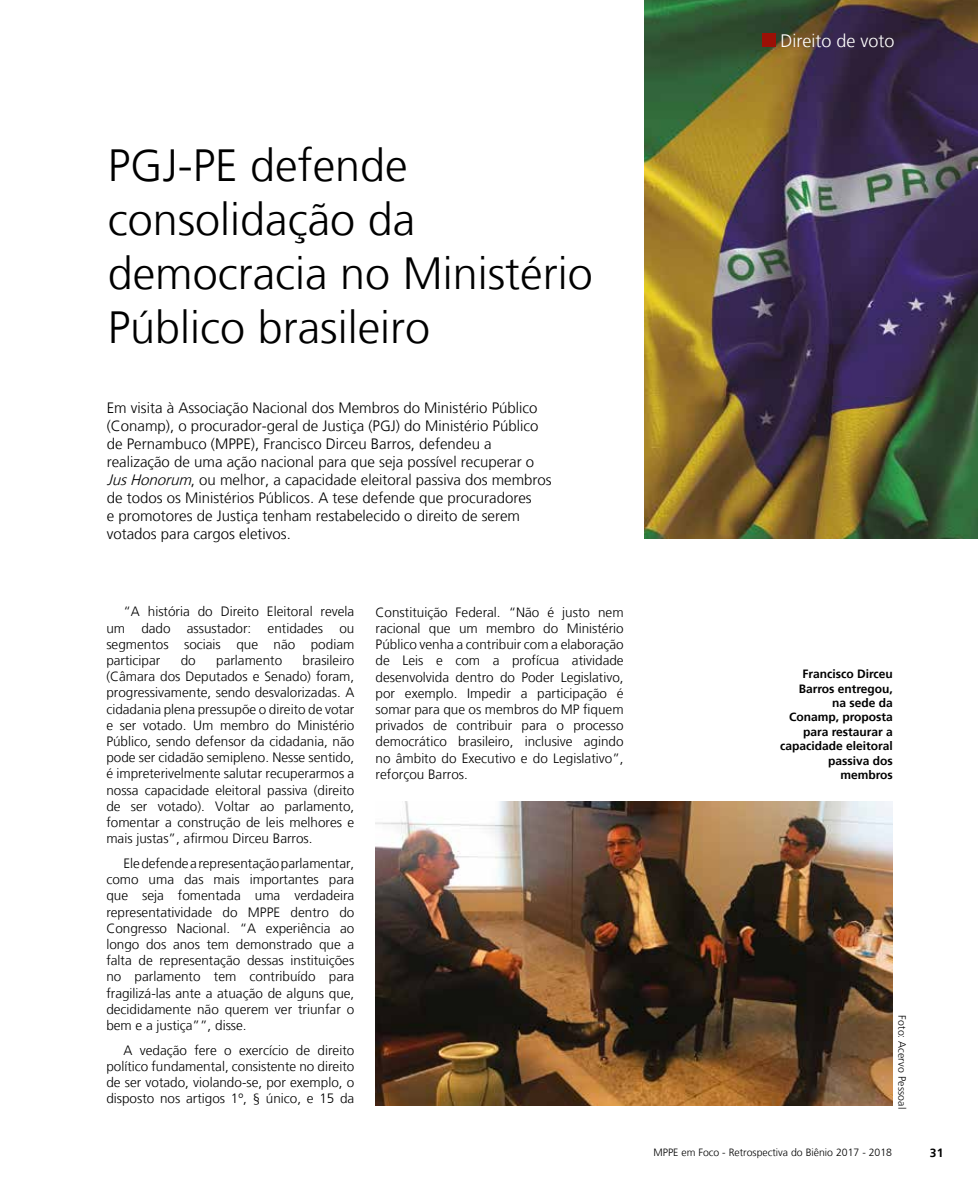
<style>
.page{position:relative;width:978px;height:1191px;background:#fff}
.page>*{position:absolute;margin:0;border:0;box-sizing:border-box;transform-origin:0 0}
.t1{font:300 45px/54px "Frutiger LT";color:#000}
.t2{font:300 18px "Frutiger LT";color:#fff}
.t3{font:300 15px/18px "Frutiger LT";color:#000}
.t4{font:300 13.5px/16.2px "Frutiger LT";color:#000;text-align:justify}
.t5{font:700 12px/14.4px "Frutiger 65";color:#000;text-align:right}
.t6{font:700 12px "Frutiger LT";color:#000}
.t7{font:300 10.5px "Frutiger LT";color:#000}
.s1{font-style:italic}
</style>
<div class="page">
<img style="left:645px;top:0;width:333px;height:539px">
<div style="left:762px;top:33px;width:13px;height:14px;background:#9c1006"></div>
<img style="left:376px;top:801px;width:517px;height:305px">
<h2 class="t2" style="left:780px;top:31px;width:116px">Direito de voto</h2>
<h1 class="t1" style="left:108px;top:139px;width:487px">PGJ-PE defende consolidação da democracia no Ministério<br>Público brasileiro</h1>
<p class="t3" style="left:107px;top:399px;width:447px">Em visita à Associação Nacional dos Membros do Ministério Público (Conamp), o procurador-geral de Justiça (PGJ) do Ministério Público de Pernambuco (MPPE), Francisco Dirceu Barros, defendeu a realização de uma ação nacional para que seja possível recuperar o <span class="s1">JusHonorum</span>, ou melhor, a capacidade eleitoral passiva dos membros de todos os Ministérios Públicos. A tese defende que procuradores<br>e promotores de Justiça tenham restabelecido o direito de serem votados para cargos eletivos.</p>
<p class="t4" style="left:106px;top:604px;width:249px;text-indent:17px">“A história do Direito Eleitoral revela um dado assustador: entidades ou segmentos sociais que não podiam participar</p>
<p class="t4" style="left:106px;top:652px;width:249px;text-indent:196px">brasileiro (Câmara dos Deputados e Senado) foram, progressivamente, sendo desvalorizadas. A cidadania plena pressupõe o direito de votar e ser votado. Um membro do Ministério Público, sendo defensor da cidadania, não pode ser cidadão semipleno. Nesse sentido, é impreterivelmente salutar recuperarmos a nossa capacidade eleitoral passiva (direito de ser votado). Voltar ao parlamento, fomentar a construção de leis melhores e mais justas”, afirmou Dirceu Barros.</p>
<p class="t4" style="left:106px;top:855px;width:249px;text-indent:17px">Ele defende a representação parlamentar, como uma das mais importantes para que seja fomentada uma verdadeira representatividade do MPPE dentro do Congresso Nacional. “A experiência ao longo dos anos tem demonstrado que a falta de representação dessas instituições no parlamento tem contribuído para fragilizá-las ante a atuação de alguns que, decididamente não querem ver triunfar o bem e a justiça””, disse.</p>
<p class="t4" style="left:106px;top:1042px;width:249px;text-indent:17px">A vedação fere o exercício de direito político fundamental, consistente no direito de ser votado, violando-se, por exemplo, o disposto nos artigos 1º, § único, e 15 da</p>
<p class="t4" style="left:181px;top:652px;width:17px">do</p>
<p class="t4" style="left:216px;top:652px;width:68px">parlamento</p>
<p class="t4" style="left:376px;top:604px;width:250px">Constituição Federal. “Não é justo nem racional que um membro do Ministério Público venha a contribuir com a elaboração de Leis e com a profícua atividade desenvolvida dentro do Poder Legislativo, por exemplo. Impedir a participação é somar para que os membros do MP fiquem privados de contribuir para o processo democrático brasileiro, inclusive agindo no âmbito do Executivo e do Legislativo”, reforçou Barros.</p>
<p class="t5" style="left:780px;top:667px;width:114px">Francisco Dirceu<br>Barros entregou,<br>na sede da<br>Conamp, proposta para restaurar a capacidade eleitoral passiva dos membros</p>
<p class="t7" style="left:908px;top:1015px;width:95px;rotate:90deg">Foto: Acervo Pessoal</p>
<p class="t7" style="left:653px;top:1146px;width:240px">MPPE em Foco - Retrospectiva do Biênio 2017 - 2018</p>
<p class="t6" style="left:930px;top:1145px;width:15px">31</p>
</div>
